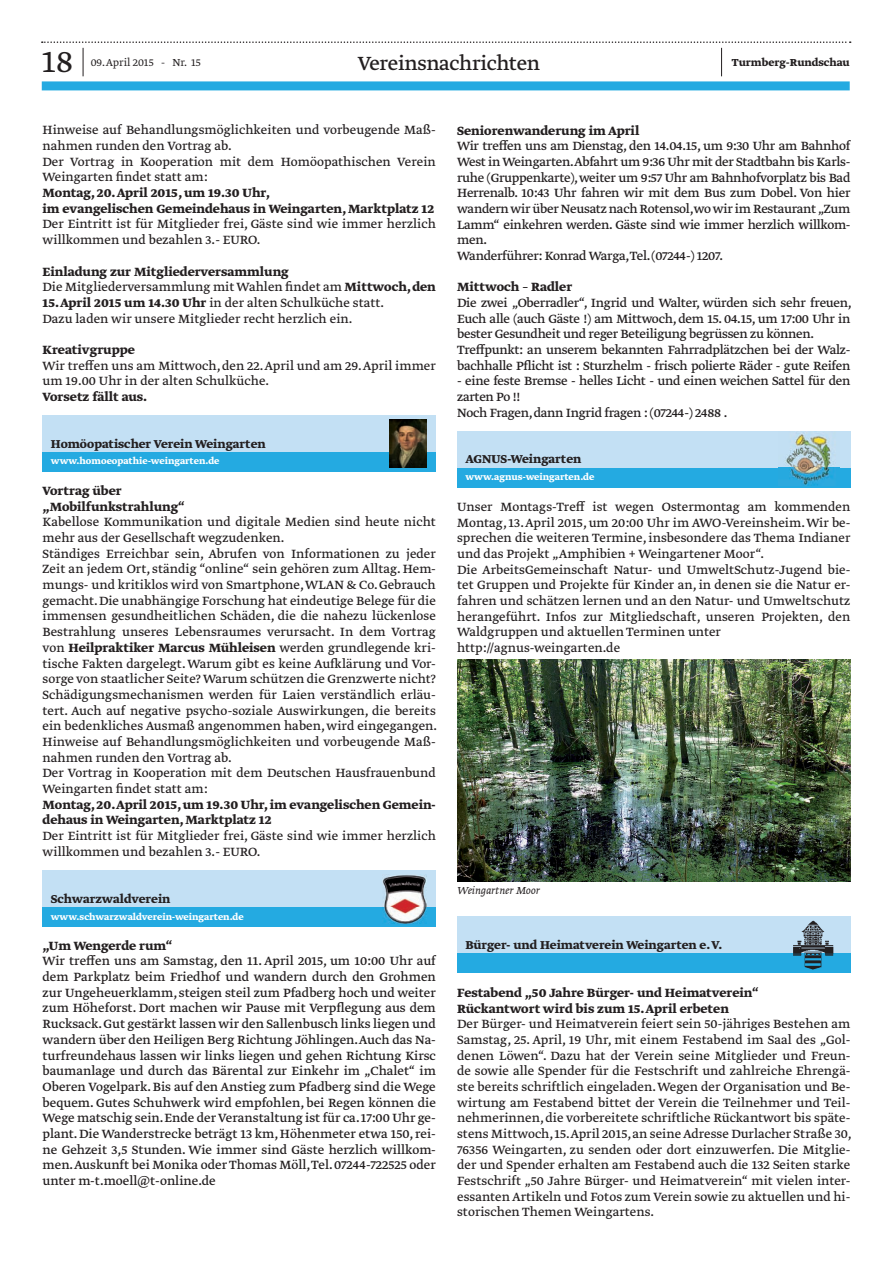
<style>
.page{position:relative;width:893px;height:1263px;background:#fff}
.page>*{position:absolute;margin:0;border:0;box-sizing:border-box;transform-origin:0 0}
.t1{font:300 36px "Greta Text Std";color:#231f20}
.t2{font:22.5px "Greta Text Std";letter-spacing:-.015em;color:#231f20}
.t3{font:14.1px/15.8px "Greta Text Std Regular Min";color:#231f20}
.t4{font:14.1px/15.8px "Greta Text Std";letter-spacing:-.02em;color:#231f20}
.t5{font:700 14.1px/15.8px "Greta Text Std";color:#231f20}
.t6{font:700 13.5px "Greta Text Std";color:#231f20}
.t7{font:300 12px "Greta Text Std";color:#231f20}
.t8{font:700 12px "Greta Text Std";color:#231f20}
.t9{font:italic 300 12px "Greta Text Std";color:#231f20}
.t10{font:700 10.5px "Greta Text Std";color:#fff}
.s1{font-family:"Greta Text Std";font-weight:700}
.s2{font-family:"Greta Text Std Regular Min";font-weight:400}
</style>
<div class="page">
<div style="left:42px;top:81px;width:808px;height:9px;background:#24aae1"></div>
<svg style="left:42px;top:41px;width:809px;height:35px"></svg>
<div style="left:43px;top:870px;width:393px;height:57px;background:#c3e0f4"></div>
<div style="left:43px;top:907px;width:393px;height:20px;background:#24aae1"></div>
<img style="left:383px;top:875px;width:43px;height:48px">
<div style="left:457px;top:431px;width:393px;height:56px;background:#c3e0f4"></div>
<div style="left:457px;top:468px;width:393px;height:19px;background:#24aae1"></div>
<img style="left:778px;top:432px;width:62px;height:54px">
<div style="left:43px;top:415px;width:393px;height:57px;background:#c3e0f4"></div>
<div style="left:43px;top:452px;width:393px;height:20px;background:#24aae1"></div>
<img style="left:390px;top:419px;width:36px;height:49px">
<img style="left:457px;top:660px;width:393px;height:221px">
<div style="left:457px;top:916px;width:393px;height:57px;background:#c3e0f4"></div>
<div style="left:457px;top:953px;width:393px;height:20px;background:#24aae1"></div>
<img style="left:793px;top:920px;width:41px;height:50px">
<h1 class="t1" style="left:42px;top:41px;width:33px">18</h1>
<p class="t7" style="left:91px;top:56px;width:111px">09. April 2015 - Nr. 15</p>
<h2 class="t2" style="left:358px;top:50px;width:184px">Vereinsnachrichten</h2>
<p class="t8" style="left:732px;top:56px;width:119px">Turmberg-Rundschau</p>
<p class="t3" style="left:43px;top:123px;width:395px">Hinweise auf Behandlungsmöglichkeiten und vorbeugende Maß&shy;nahmen runden den Vortrag ab.<br>Der Vortrag in Kooperation mit dem Homöopathischen Verein Weingarten findet statt am:</p>
<p class="t5" style="left:43px;top:186px;width:393px">Montag, 20. April 2015, um 19.30 Uhr,<br>im evangelischen Gemeindehaus in Weingarten, Marktplatz 12</p>
<p class="t3" style="left:43px;top:217px;width:395px">Der Eintritt ist für Mitglieder frei, Gäste sind wie immer herzlich willkommen und bezahlen 3.- EURO.</p>
<p class="t5" style="left:43px;top:264px;width:248px">Einladung zur Mitgliederversammlung</p>
<p class="t3" style="left:43px;top:280px;width:395px">Die Mitgliederversammlung mit Wahlen findet am <span class="s1">Mittwoch, den</span></p>
<p class="t3" style="left:43px;top:295px;width:343px"><span class="s1">15. April 2015 um 14.30 Uhr</span> in der alten Schulküche statt.<br>Dazu laden wir unsere Mitglieder recht herzlich ein.</p>
<p class="t5" style="left:43px;top:342px;width:94px">Kreativgruppe</p>
<p class="t3" style="left:43px;top:358px;width:395px">Wir treffen uns am Mittwoch, den 22. April und am 29. April immer um 19.00 Uhr in der alten Schulküche.</p>
<p class="t5" style="left:43px;top:389px;width:106px">Vorsetz fällt aus.</p>
<p class="t6" style="left:51px;top:436px;width:216px">Homöopatischer Verein Weingarten</p>
<p class="t5" style="left:457px;top:123px;width:184px">Seniorenwanderung im April</p>
<p class="t4" style="left:457px;top:139px;width:395px">Wir treffen uns am Dienstag, den 14.04.15, um 9:30 Uhr am Bahnhof West in Weingarten.Abfahrt um 9:36 Uhr mit der Stadtbahn bis Karls&shy;ruhe (Gruppenkarte), weiter um 9:57 Uhr am Bahnhofvorplatz bis Bad Herrenalb. 10:43 Uhr fahren wir mit dem Bus zum Dobel. Von hier wandern wir über Neusatz nach Rotensol,wo wir im Restaurant „Zum Lamm“ einkehren werden. Gäste sind wie immer herzlich willkom&shy;men.<br>Wanderführer: Konrad Warga,Tel. (07244-) 1207.</p>
<p class="t5" style="left:457px;top:280px;width:117px">Mittwoch – Radler</p>
<p class="t4" style="left:457px;top:296px;width:396px">Die zwei „Oberradler“, Ingrid und Walter, würden sich sehr freuen, Euch alle (auch Gäste !) am Mittwoch, dem 15. 04.15, um 17:00 Uhr in bester Gesundheit und reger Beteiligung begrüssen zu können.<br>Treffpunkt: an unserem bekannten Fahrradplätzchen bei der Walz&shy;bachhalle Pflicht ist : Sturzhelm - frisch polierte Räder - gute Reifen</p>
<p class="t4" style="left:457px;top:374px;width:395px">- eine feste Bremse - helles Licht - und einen weichen Sattel für den zarten Po !!<br>Noch Fragen, dann Ingrid fragen : (07244-) 2488 .</p>
<p class="t10" style="left:51px;top:455px;width:170px">www.homoeopathie-weingarten.de</p>
<p class="t6" style="left:465px;top:451px;width:117px">AGNUS-Weingarten</p>
<p class="t5" style="left:43px;top:484px;width:144px">Vortrag über „Mobilfunkstrahlung“</p>
<p class="t3" style="left:43px;top:515px;width:395px">Kabellose Kommunikation und digitale Medien sind heute nicht mehr aus der Gesellschaft wegzudenken.<br>Ständiges Erreichbar sein, Abrufen von Informationen zu jeder Zeit an jedem Ort, ständig “online“ sein gehören zum Alltag. Hem&shy;mungs- und kritiklos wird von Smartphone, WLAN &amp; Co. Gebrauch gemacht. Die unabhängige Forschung hat eindeutige Belege für die immensen gesundheitlichen Schäden, die die nahezu lückenlose Bestrahlung unseres Lebensraumes verursacht. In dem Vortrag</p>
<p class="t5" style="left:43px;top:640px;width:395px"><span class="s2">von</span> Heilpraktiker Marcus Mühleisen <span class="s2">werden grundlegende kri-</span></p>
<p class="t3" style="left:43px;top:656px;width:396px">tische Fakten dargelegt. Warum gibt es keine Aufklärung und Vor&shy;sorge von staatlicher Seite? Warum schützen die Grenzwerte nicht?<br>Schädigungsmechanismen werden für Laien verständlich erläu&shy;tert. Auch auf negative psycho-soziale Auswirkungen, die bereits ein bedenkliches Ausmaß angenommen haben, wird eingegangen.<br>Hinweise auf Behandlungsmöglichkeiten und vorbeugende Maß&shy;nahmen runden den Vortrag ab.<br>Der Vortrag in Kooperation mit dem Deutschen Hausfrauenbund Weingarten findet statt am:</p>
<p class="t5" style="left:43px;top:797px;width:395px">Montag, 20. April 2015, um 19.30 Uhr, im evangelischen Gemein&shy;dehaus in Weingarten, Marktplatz 12</p>
<p class="t3" style="left:43px;top:829px;width:395px">Der Eintritt ist für Mitglieder frei, Gäste sind wie immer herzlich willkommen und bezahlen 3.- EURO.</p>
<p class="t6" style="left:51px;top:891px;width:121px">Schwarzwaldverein</p>
<p class="t10" style="left:51px;top:910px;width:194px">www.schwarzwaldverein-weingarten.de</p>
<p class="t5" style="left:43px;top:938px;width:131px">„Um Wengerde rum“</p>
<p class="t4" style="left:43px;top:954px;width:395px;text-align:justify">Wir treffen uns am Samstag, den 11. April 2015, um 10:00 Uhr auf dem Parkplatz beim Friedhof und wandern durch den Grohmen zur Ungeheuerklamm, steigen steil zum Pfadberg hoch und weiter zum Höheforst. Dort machen wir Pause mit Verpflegung aus dem Rucksack. Gut gestärkt lassen wir den Sallenbusch links liegen und wandern über den Heiligen Berg Richtung Jöhlingen.Auch das Na&shy;turfreundehaus lassen wir links liegen und gehen Richtung Kirsc baumanlage und durch das Bärental zur Einkehr im „Chalet“ im Oberen Vogelpark. Bis auf den Anstieg zum Pfadberg sind die Wege bequem. Gutes Schuhwerk wird empfohlen, bei Regen können die Wege matschig sein. Ende der Veranstaltung ist für ca. 17:00 Uhr ge&shy;plant. Die Wanderstrecke beträgt 13 km, Höhenmeter etwa 150, rei&shy;ne Gehzeit 3,5 Stunden. Wie immer sind Gäste herzlich willkom&shy;men.Auskunft bei Monika oder Thomas Möll,Tel. 07244-722525 oder unter m-t.moell@t-online.de</p>
<p class="t10" style="left:465px;top:471px;width:130px">www.agnus-weingarten.de</p>
<p class="t3" style="left:457px;top:499px;width:395px">Unser Montags-Treff ist wegen Ostermontag am kommenden Montag, 13. April 2015, um 20:00 Uhr im AWO-Vereinsheim. Wir be&shy;sprechen die weiteren Termine, insbesondere das Thema Indianer und das Projekt „Amphibien + Weingartener Moor“.<br>Die ArbeitsGemeinschaft Natur- und UmweltSchutz-Jugend bie&shy;tet Gruppen und Projekte für Kinder an, in denen sie die Natur er&shy;fahren und schätzen lernen und an den Natur- und Umweltschutz herangeführt. Infos zur Mitgliedschaft, unseren Projekten, den Waldgruppen und aktuellen Terminen unter http://agnus-weingarten.de</p>
<p class="t9" style="left:457px;top:884px;width:84px">Weingartner Moor</p>
<p class="t6" style="left:465px;top:937px;width:259px">Bürger- und Heimatverein Weingarten e. V.</p>
<p class="t5" style="left:457px;top:985px;width:303px">Festabend „50 Jahre Bürger- und Heimatverein“<br>Rückantwort wird bis zum 15. April erbeten</p>
<p class="t3" style="left:457px;top:1017px;width:396px;text-align:justify">Der Bürger- und Heimatverein feiert sein 50-jähriges Bestehen am Samstag, 25. April, 19 Uhr, mit einem Festabend im Saal des „Gol&shy;denen Löwen“. Dazu hat der Verein seine Mitglieder und Freun&shy;de sowie alle Spender für die Festschrift und zahlreiche Ehrengä&shy;ste bereits schriftlich eingeladen. Wegen der Organisation und Be&shy;wirtung am Festabend bittet der Verein die Teilnehmer und Teil&shy;nehmerinnen, die vorbereitete schriftliche Rückantwort bis späte&shy;stens Mittwoch, 15.April 2015, an seine Adresse Durlacher Straße 30, 76356 Weingarten, zu senden oder dort einzuwerfen. Die Mitglie&shy;der und Spender erhalten am Festabend auch die 132 Seiten starke Festschrift „50 Jahre Bürger- und Heimatverein“ mit vielen inter&shy;essanten Artikeln und Fotos zum Verein sowie zu aktuellen und hi&shy;storischen Themen Weingartens.</p>
</div>
